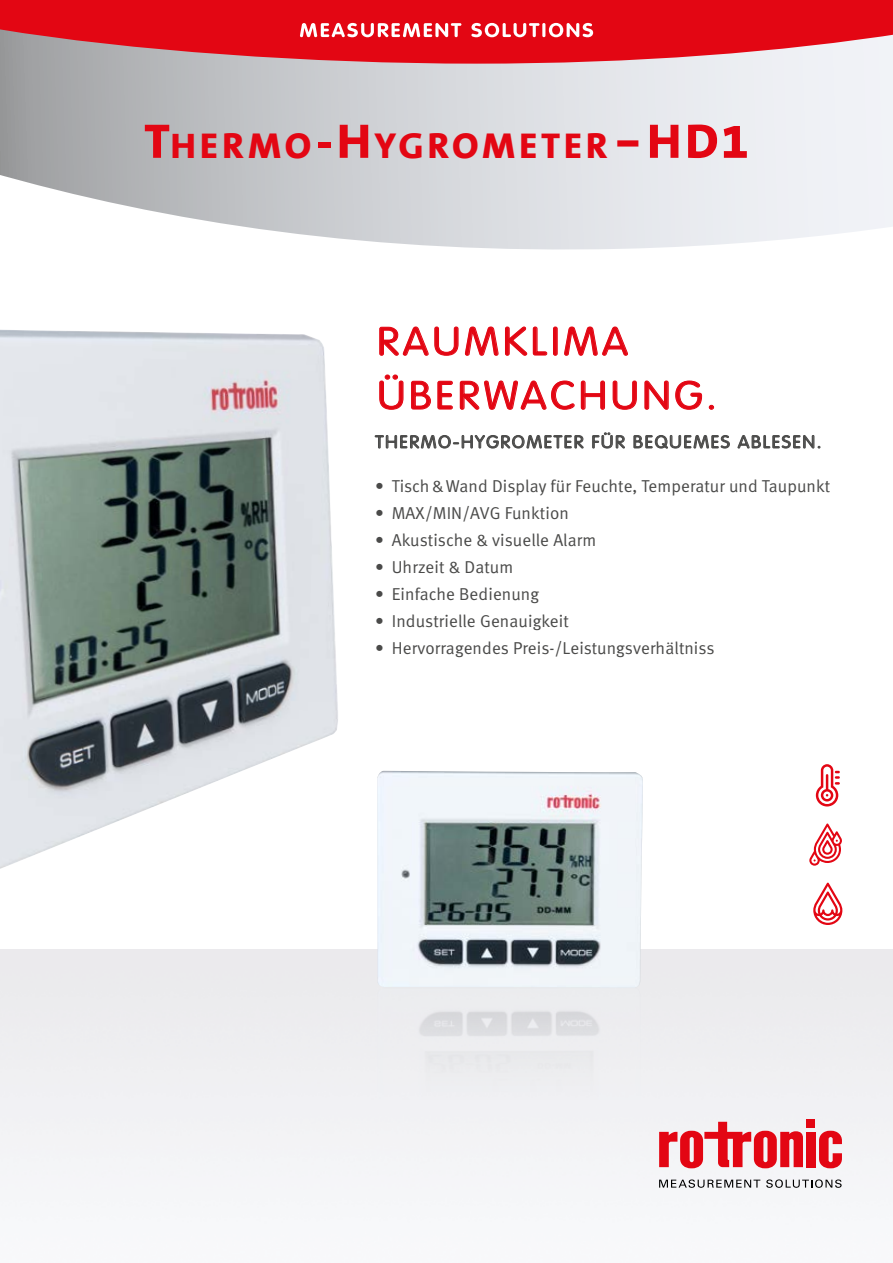
<style>
.page{position:relative;width:893px;height:1263px;background:#fff}
.page>*{position:absolute;margin:0;border:0;box-sizing:border-box;transform-origin:0 0}
.t1{font:300 39px/54px "VAG Rounded LT";letter-spacing:.09em;color:#e30613;scale:1.08 1}
.t2{font:800 36.3px "The Mix B8";letter-spacing:.095em;color:#e30613;scale:1.04 1}
.t3{font:300 17.4px "VAG Rounded LT";letter-spacing:.09em;color:#4a4a49;scale:1.08 1}
.t4{font:17.25px "Meta Normal LF";letter-spacing:.01em;color:#4a4a49}
.s1{font-size:48.9px}
</style>
<div class="page">
<svg style="left:0;top:64px;width:893px;height:186px"></svg>
<svg style="left:0;top:0;width:893px;height:64px;background:#de2934"></svg>
<div style="left:0;top:950px;width:893px;height:238px;background:#efeff1"></div>
<svg style="left:300px;top:23px;width:293px;height:14px"></svg>
<img style="left:0;top:330px;width:338px;height:539px">
<img style="left:377px;top:771px;width:266px;height:417px">
<svg style="left:816px;top:764px;width:24px;height:42px"></svg>
<svg style="left:809px;top:823px;width:33px;height:43px"></svg>
<svg style="left:813px;top:883px;width:29px;height:42px"></svg>
<div style="left:806px;top:1132px;width:9px;height:35px;background:#e30613"></div>
<svg style="left:819px;top:1131px;width:23px;height:37px"></svg>
<div style="left:806px;top:1119px;width:9px;height:9px;background:#e30613"></div>
<svg style="left:659px;top:1122px;width:144px;height:46px"></svg>
<svg style="left:659px;top:1179px;width:101px;height:8px"></svg>
<svg style="left:766px;top:1179px;width:76px;height:8px"></svg>
<svg style="left:379px;top:326px;width:169px;height:30px"></svg>
<div style="left:553px;top:326px;width:5px;height:30px;border:1px solid #e30613;border-radius:2px"></div>
<svg style="left:564px;top:326px;width:64px;height:30px"></svg>
<svg style="left:379px;top:374px;width:25px;height:36px"></svg>
<svg style="left:411px;top:380px;width:20px;height:30px"></svg>
<svg style="left:437px;top:380px;width:16px;height:30px"></svg>
<svg style="left:459px;top:380px;width:146px;height:30px"></svg>
<svg style="left:612px;top:380px;width:25px;height:30px"></svg>
<svg style="left:644px;top:380px;width:25px;height:30px"></svg>
<svg style="left:675px;top:380px;width:27px;height:30px"></svg>
<svg style="left:709px;top:405px;width:5px;height:5px"></svg>
<svg style="left:375px;top:435px;width:209px;height:14px"></svg>
<svg style="left:592px;top:432px;width:33px;height:17px"></svg>
<svg style="left:633px;top:435px;width:97px;height:14px"></svg>
<svg style="left:737px;top:435px;width:83px;height:14px"></svg>
<h2 class="t2" style="left:144px;top:126px;width:583px"><span class="s1">T</span>HERMO<span class="s1">-H</span>YGROMETER <span class="s1">–</span> <span class="s1">HD1</span></h2>
<h1 class="t1" style="left:377px;top:316px;width:316px">RAUMKLIMA<br>ÜBERWACHUNG.</h1>
<p class="t3" style="left:375px;top:432px;width:415px">THERMO-HYGROMETER FÜR BEQUEMES ABLESEN.</p>
<p class="t4" style="left:375px;top:476px;width:457px">• Tisch&amp;Wand Display für Feuchte, Temperatur und Taupunkt</p>
<p class="t4" style="left:375px;top:503px;width:195px">• MAX/MIN/AVG Funktion</p>
<p class="t4" style="left:375px;top:530px;width:222px">• Akustische &amp; visuelle Alarm</p>
<p class="t4" style="left:375px;top:557px;width:140px">• Uhrzeit &amp; Datum</p>
<p class="t4" style="left:375px;top:584px;width:165px">• Einfache Bedienung</p>
<p class="t4" style="left:375px;top:611px;width:195px">• Industrielle Genauigkeit</p>
<p class="t4" style="left:375px;top:638px;width:341px">• Hervorragendes Preis-/Leistungsverhältniss</p>
</div>
